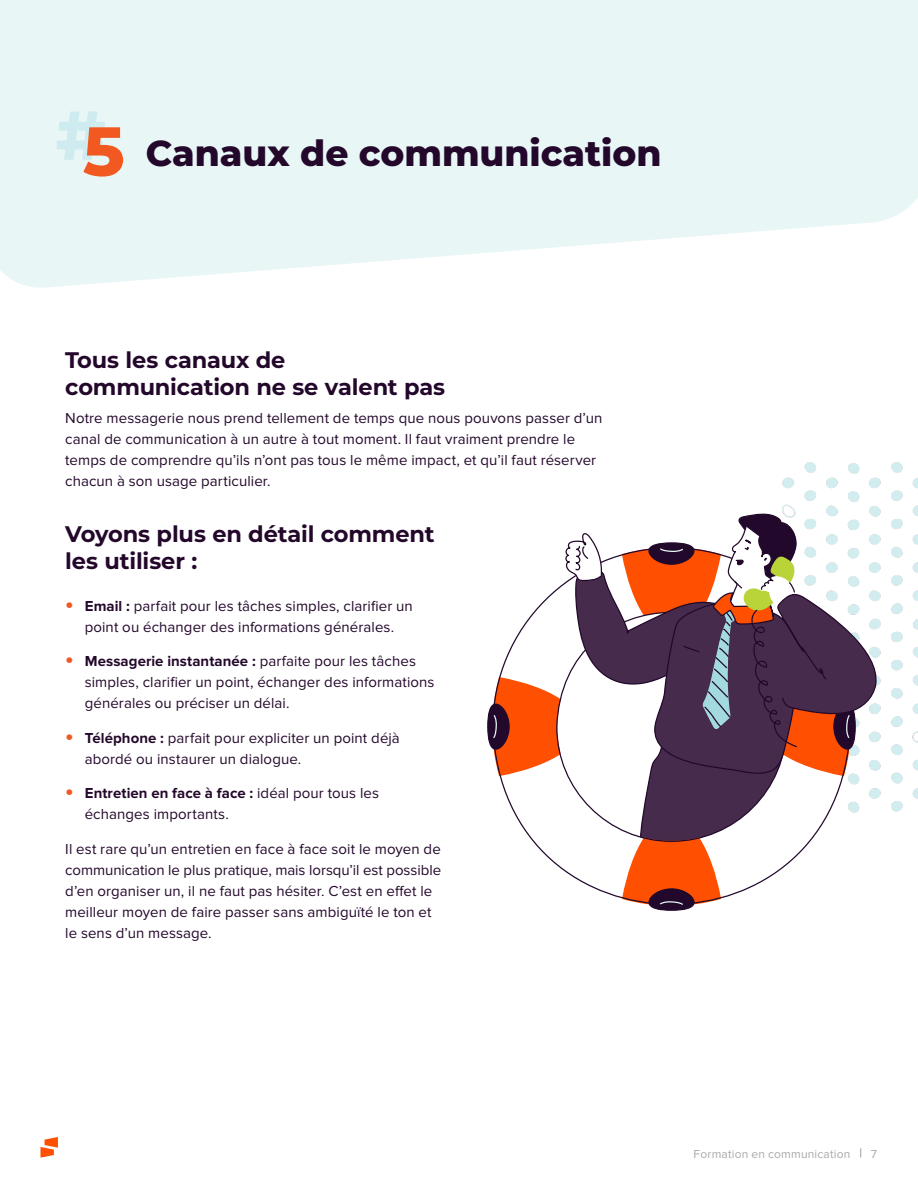
<style>
.page{position:relative;width:918px;height:1188px;background:#fff}
.page>*{position:absolute;margin:0;border:0;box-sizing:border-box;transform-origin:0 0}
.t1{font:800 69px "Montserrat";color:#ceebef}
.t2{font:800 69px "Montserrat";color:#f15921}
.t3{font:800 36px "Montserrat";color:#24082b}
.t4{font:700 22.5px/27px "Montserrat";letter-spacing:-.005em;color:#24082b}
.Body{font:15px/21px "Proxima Nova";letter-spacing:.005em;color:#24082b}
.Bullets{font:15px/21px "Proxima Nova";letter-spacing:.005em;color:#24082b}
.Body-2{font:12px "Proxima Nova";letter-spacing:.015em;color:#a7a9ac}
.s1{font-weight:700;font-size:24px;color:#f15921}
.s2{font-weight:700}
</style>
<div class="page">
<svg style="left:40px;top:1137px;width:18px;height:21px"></svg>
<svg style="left:0;top:0;width:918px;height:288px;fill:#e9f6f6"></svg>
<img style="left:782px;top:462px;width:136px;height:350px">
<svg style="left:487px;top:514px;width:390px;height:397px"></svg>
<h1 class="t1" style="left:56px;top:89px;width:52px">#</h1>
<h1 class="t2" style="left:83px;top:105px;width:43px">5</h1>
<h4 class="t3" style="left:146px;top:129px;width:517px">Canaux de communication</h4>
<h2 class="t4" style="left:65px;top:346px;width:382px">Tous les canaux de communication ne se valent pas</h2>
<p class="Body" style="left:65px;top:408px;width:539px">Notre messagerie nous prend tellement de temps que nous pouvons passer d’un canal de communication à un autre à tout moment. Il faut vraiment prendre le temps de comprendre qu’ils n’ont pas tous le même impact, et qu’il faut réserver chacun à son usage particulier.</p>
<h2 class="t4" style="left:65px;top:520px;width:371px">Voyons plus en détail comment les utiliser :</h2>
<p class="Body" style="left:65px;top:595px;width:349px;text-align:center"><span class="s1">•</span> <span class="s2">Email :</span> parfait pour les tâches simples, clarifier un point ou échanger des informations générales.</p>
<p class="Body" style="left:85px;top:651px;width:351px;text-indent:-20px"><span class="s1">•</span> <span class="s2">Messagerie instantanée :</span> parfaite pour les tâches simples, clarifier un point, échanger des informations générales ou préciser un délai.</p>
<p class="Body" style="left:85px;top:727px;width:317px;text-indent:-20px"><span class="s1">•</span> <span class="s2">Téléphone :</span> parfait pour expliciter un point déjà abordé ou instaurer un dialogue.</p>
<p class="Body" style="left:85px;top:783px;width:296px;text-indent:-20px"><span class="s1">•</span> <span class="s2">Entretien en face à face :</span> idéal pour tous les échanges importants.</p>
<p class="Bullets" style="left:65px;top:838px;width:377px">Il est rare qu’un entretien en face à face soit le moyen de communication le plus pratique, mais lorsqu’il est possible d’en organiser un, il ne faut pas hésiter. C’est en effet le meilleur moyen de faire passer sans ambiguïté le ton et le sens d’un message.</p>
<p class="Body-2" style="left:694px;top:1147px;width:158px">Formation en communication</p>
<p class="Body-2" style="left:871px;top:1147px;width:8px">7</p>
</div>
